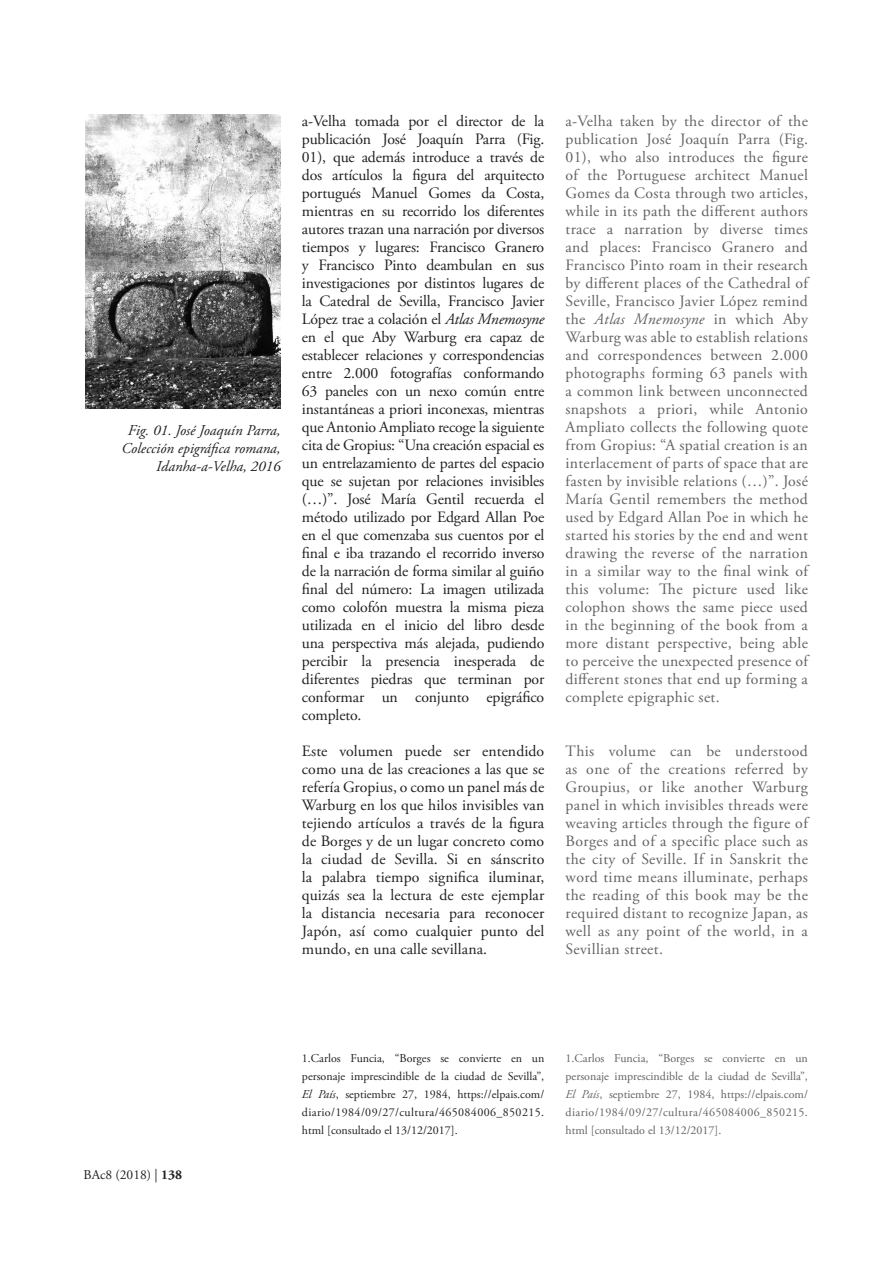
<style>
.page{position:relative;width:893px;height:1263px;background:#fff}
.page>*{position:absolute;margin:0;border:0;box-sizing:border-box;transform-origin:0 0}
.t1{font:15.75px/18px "Adobe Garamond Pro";letter-spacing:-.005em;color:#231f20;text-align:justify}
.t2{font:15.75px/18px "Adobe Garamond Pro";letter-spacing:.02em;color:#636366;text-align:justify}
.t3{font:italic 15px "Adobe Garamond Pro";color:#231f20}
.t4{font:13.5px "Adobe Garamond Pro";color:#231f20}
.t5{font:12px/18px "Adobe Garamond Pro";color:#231f20;text-align:justify}
.t6{font:12px/18px "Adobe Garamond Pro";color:#636366;text-align:justify}
.s1{font-style:italic}
.s2{font-weight:700}
</style>
<div class="page">
<img style="left:85px;top:115px;width:196px;height:293px">
<p class="t3" style="left:128px;top:421px;width:154px">Fig. 01. José Joaquín Parra,</p>
<p class="t3" style="left:122px;top:439px;width:161px">Colección epigráfica romana,</p>
<p class="t3" style="left:156px;top:457px;width:126px">Idanha-a-Velha, 2016</p>
<p class="t1" style="left:302px;top:113px;width:244px">a-Velha tomada por el director de la publicación José Joaquín Parra (Fig.<br>01), que además introduce a través de dos artículos la figura del arquitecto portugués Manuel Gomes da Costa, mientras en su recorrido los diferentes autores trazan una narración por diversos tiempos y lugares: Francisco Granero y Francisco Pinto deambulan en sus investigaciones por distintos lugares de la Catedral de Sevilla, Francisco Javier López trae a colación el <span class="s1">Atlas Mnemosyne </span>en el que Aby Warburg era capaz de establecer relaciones y correspondencias entre 2.000 fotografías conformando 63 paneles con un nexo común entre instantáneas a priori inconexas, mientras que Antonio Ampliato recoge la siguiente cita de Gropius: “Una creación espacial es un entrelazamiento de partes del espacio que se sujetan por relaciones invisibles (…)”. José María Gentil recuerda el método utilizado por Edgard Allan Poe en el que comenzaba sus cuentos por el final e iba trazando el recorrido inverso de la narración de forma similar al guiño final del número: La imagen utilizada como colofón muestra la misma pieza utilizada en el inicio del libro desde una perspectiva más alejada, pudiendo percibir la presencia inesperada de diferentes piedras que terminan por conformar un conjunto epigráfico completo.</p>
<p class="t1" style="left:302px;top:743px;width:244px">Este volumen puede ser entendido como una de las creaciones a las que se refería Gropius, o como un panel más de Warburg en los que hilos invisibles van tejiendo artículos a través de la figura de Borges y de un lugar concreto como la ciudad de Sevilla. Si en sánscrito la palabra tiempo significa iluminar, quizás sea la lectura de este ejemplar la distancia necesaria para reconocer Japón, así como cualquier punto del mundo, en una calle sevillana.</p>
<p class="t2" style="left:566px;top:113px;width:244px">a-Velha taken by the director of the publication José Joaquín Parra (Fig.<br>01), who also introduces the figure of the Portuguese architect Manuel Gomes da Costa through two articles, while in its path the different authors trace a narration by diverse times and places: Francisco Granero and Francisco Pinto roam in their research by different places of the Cathedral of Seville, Francisco Javier López remind the <span class="s1">Atlas Mnemosyne</span> in which Aby Warburg was able to establish relations and correspondences between 2.000 photographs forming 63 panels with a common link between unconnected snapshots a priori, while Antonio Ampliato collects the following quote from Gropius: “A spatial creation is an interlacement of parts of space that are fasten by invisible relations (…)”. José María Gentil remembers the method used by Edgard Allan Poe in which he started his stories by the end and went drawing the reverse of the narration in a similar way to the final wink of this volume: The picture used like colophon shows the same piece used in the beginning of the book from a more distant perspective, being able to perceive the unexpected presence of different stones that end up forming a complete epigraphic set.</p>
<p class="t2" style="left:566px;top:743px;width:244px">This volume can be understood as one of the creations referred by Groupius, or like another Warburg panel in which invisibles threads were weaving articles through the figure of Borges and of a specific place such as the city of Seville. If in Sanskrit the word time means illuminate, perhaps the reading of this book may be the required distant to recognize Japan, as well as any point of the world, in a Sevillian street.</p>
<p class="t4" style="left:84px;top:1167px;width:100px">BAc8 (2018) | <span class="s2">138</span></p>
<p class="t5" style="left:302px;top:1050px;width:244px">1.Carlos Funcia, “Borges se convierte en un personaje imprescindible de la ciudad de Sevilla”, <span class="s1">El País</span>, septiembre 27, 1984, https://elpais.com/ diario/1984/09/27/cultura/465084006_850215. html [consultado el 13/12/2017].</p>
<p class="t6" style="left:566px;top:1050px;width:244px">1.Carlos Funcia, “Borges se convierte en un personaje imprescindible de la ciudad de Sevilla”, <span class="s1">El País</span>, septiembre 27, 1984, https://elpais.com/ diario/1984/09/27/cultura/465084006_850215. html [consultado el 13/12/2017].</p>
</div>
